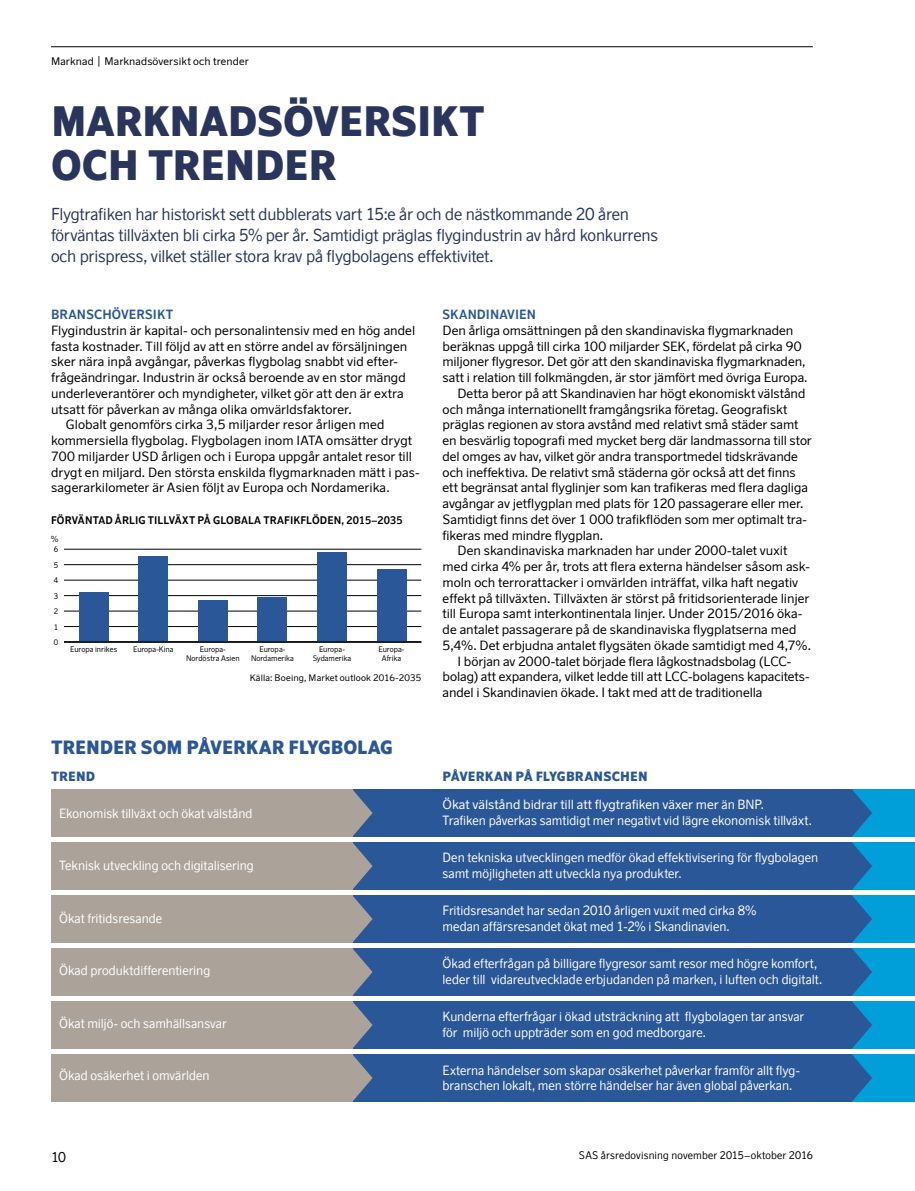
<style>
.page{position:relative;width:915px;height:1191px;background:#fff}
.page>*{position:absolute;margin:0;border:0;box-sizing:border-box;transform-origin:0 0}
.Huvudrubrik{font:900 40.5px/43.5px "Scandinavian N";letter-spacing:-.01em;color:#29355c}
.Mellis_1{font:900 18.3px "Scandinavian N";letter-spacing:-.005em;color:#2a5797}
.Ingress{font:16.5px/21px "Scandinavian N";letter-spacing:-.015em;color:#29355c}
.t1{font:13.5px "Scandinavian N";color:#000}
.Bröd_indrag{font:12.75px/15.8px "Scandinavian NB";letter-spacing:-.005em;color:#000}
.t2{font:12.75px/15.8px "Scandinavian N";color:#fff}
.Bröd{font:12.75px/15.8px "Scandinavian NB";letter-spacing:-.005em;color:#000}
.t3{font:900 12.75px "Scandinavian N";letter-spacing:.005em;color:#2a5797}
.Mellis_2{font:700 12.75px "Scandinavian N";letter-spacing:.01em;color:#2a5797}
.Diagramrubrik{font:700 10.5px "Scandinavian N";letter-spacing:.01em;color:#000}
.t4{font:10.5px "Scandinavian N";letter-spacing:.015em;color:#000}
.vinjett_svart{font:10.5px "Scandinavian NB";letter-spacing:.01em;color:#000}
.t5{font:9px "Scandinavian NB";letter-spacing:.015em;color:#000}
.t6{font:8.4px "Scandinavian N";color:#000}
.t7{font:7.65px/9.3px "Scandinavian N";color:#000;text-align:center}
.s1{font-family:"Scandinavian NB"}
</style>
<div class="page">
<hr style="left:64px;top:642px;width:357px;height:1px;background:#000">
<hr style="left:64px;top:626px;width:357px;height:1px;background:#000">
<hr style="left:64px;top:611px;width:357px;height:1px;background:#000">
<hr style="left:64px;top:595px;width:357px;height:1px;background:#000">
<hr style="left:64px;top:580px;width:357px;height:1px;background:#000">
<hr style="left:64px;top:564px;width:357px;height:1px;background:#000">
<hr style="left:64px;top:549px;width:357px;height:1px;background:#000">
<div style="left:79px;top:592px;width:29px;height:50px;background:#2a5797"></div>
<div style="left:139px;top:557px;width:29px;height:85px;background:#2a5797"></div>
<div style="left:198px;top:600px;width:29px;height:42px;background:#2a5797"></div>
<div style="left:258px;top:597px;width:29px;height:45px;background:#2a5797"></div>
<div style="left:317px;top:552px;width:29px;height:90px;background:#2a5797"></div>
<div style="left:377px;top:569px;width:29px;height:73px;background:#2a5797"></div>
<hr style="left:64px;top:641px;width:357px;height:1px;background:#000">
<div style="left:352px;top:789px;width:499px;height:47px;background:#2a5797"></div>
<div style="left:51px;top:789px;width:301px;height:47px;background:#aba39a"></div>
<div style="left:851px;top:789px;width:63px;height:47px;background:#009fd9"></div>
<div style="left:347px;top:1001px;width:504px;height:47px;background:#2a5797"></div>
<div style="left:51px;top:1001px;width:301px;height:47px;background:#aba39a"></div>
<div style="left:851px;top:1001px;width:63px;height:47px;background:#009fd9"></div>
<div style="left:347px;top:1054px;width:504px;height:47px;background:#2a5797"></div>
<div style="left:51px;top:1054px;width:301px;height:47px;background:#aba39a"></div>
<div style="left:851px;top:1054px;width:63px;height:47px;background:#009fd9"></div>
<div style="left:347px;top:842px;width:504px;height:47px;background:#2a5797"></div>
<div style="left:51px;top:842px;width:301px;height:47px;background:#aba39a"></div>
<div style="left:851px;top:842px;width:63px;height:47px;background:#009fd9"></div>
<div style="left:347px;top:895px;width:504px;height:47px;background:#2a5797"></div>
<div style="left:51px;top:895px;width:301px;height:47px;background:#aba39a"></div>
<div style="left:851px;top:895px;width:63px;height:47px;background:#009fd9"></div>
<div style="left:347px;top:948px;width:504px;height:47px;background:#2a5797"></div>
<div style="left:51px;top:948px;width:301px;height:47px;background:#aba39a"></div>
<div style="left:851px;top:948px;width:63px;height:47px;background:#009fd9"></div>
<svg style="left:851px;top:789px;width:20px;height:47px"></svg>
<svg style="left:851px;top:842px;width:20px;height:47px"></svg>
<svg style="left:851px;top:895px;width:20px;height:47px"></svg>
<svg style="left:851px;top:948px;width:20px;height:47px"></svg>
<svg style="left:851px;top:1001px;width:20px;height:47px"></svg>
<svg style="left:851px;top:1054px;width:20px;height:47px"></svg>
<svg style="left:352px;top:789px;width:20px;height:47px"></svg>
<svg style="left:352px;top:842px;width:20px;height:47px"></svg>
<svg style="left:352px;top:895px;width:20px;height:47px"></svg>
<svg style="left:352px;top:948px;width:20px;height:47px"></svg>
<svg style="left:352px;top:1001px;width:20px;height:47px"></svg>
<svg style="left:352px;top:1054px;width:20px;height:47px"></svg>
<hr style="left:51px;top:46px;width:761px;height:1px;background:#000">
<p class="vinjett_svart" style="left:51px;top:54px;width:199px">Marknad | Marknadsöversikt och trender</p>
<p class="Huvudrubrik" style="left:51px;top:99px;width:435px">MARKNADSÖVERSIKT<br>OCH TRENDER</p>
<p class="Ingress" style="left:51px;top:203px;width:608px">Flygtrafiken har historiskt sett dubblerats vart 15:e år och de nästkommande 20 åren förväntas tillväxten bli cirka 5% per år. Samtidigt präglas flygindustrin av hård konkurrens och prispress, vilket ställer stora krav på flygbolagens effektivitet.</p>
<p class="Mellis_2" style="left:51px;top:306px;width:124px">BRANSCHÖVERSIKT</p>
<p class="Bröd" style="left:51px;top:322px;width:365px">Flygindustrin är kapital- och personalintensiv med en hög andel fasta kostnader. Till följd av att en större andel av försäljningen sker nära inpå avgångar, påverkas flygbolag snabbt vid efter&shy;frågeändringar. Industrin är också beroende av en stor mängd underleverantörer och myndigheter, vilket gör att den är extra utsatt för påverkan av många olika omvärldsfaktorer.</p>
<p class="Bröd_indrag" style="left:51px;top:416px;width:370px;text-indent:15px">Globalt genomförs cirka 3,5 miljarder resor årligen med kommersiella flygbolag. Flygbolagen inom IATA omsätter drygt 700 miljarder USD årligen och i Europa uppgår antalet resor till drygt en miljard. Den största enskilda flygmarknaden mätt i pas&shy;sagerarkilometer är Asien följt av Europa och Nordamerika.</p>
<p class="Diagramrubrik" style="left:51px;top:513px;width:353px">FÖRVÄNTAD ÅRLIG TILLVÄXT PÅ GLOBALA TRAFIKFLÖDEN, 2015–2035</p>
<p class="t6" style="left:51px;top:534px;width:9px">%</p>
<p class="t7" style="left:54px;top:545px;width:6px">6</p>
<p class="t7" style="left:54px;top:560px;width:6px">5</p>
<p class="t7" style="left:54px;top:576px;width:6px">4</p>
<p class="t7" style="left:54px;top:591px;width:6px">3</p>
<p class="t7" style="left:54px;top:607px;width:6px">2</p>
<p class="t7" style="left:54px;top:622px;width:6px">1</p>
<p class="t7" style="left:54px;top:638px;width:6px">0</p>
<p class="t7" style="left:70px;top:644px;width:49px">Europa inrikes</p>
<p class="t7" style="left:133px;top:644px;width:42px">Europa-Kina</p>
<p class="t7" style="left:186px;top:644px;width:55px">Europa-<br>Nordöstra Asien</p>
<p class="t7" style="left:251px;top:644px;width:44px">Europa-<br>Nordamerika</p>
<p class="t7" style="left:312px;top:644px;width:40px">Europa-<br>Sydamerika</p>
<p class="t7" style="left:378px;top:644px;width:27px">Europa-<br>Afrika</p>
<p class="t5" style="left:250px;top:672px;width:173px">Källa: Boeing, Market outlook 2016-2035</p>
<p class="Mellis_1" style="left:51px;top:735px;width:343px">TRENDER SOM PÅVERKAR FLYGBOLAG</p>
<p class="Mellis_2" style="left:442px;top:306px;width:95px">SKANDINAVIEN</p>
<p class="Bröd" style="left:442px;top:322px;width:366px">Den årliga omsättningen på den skandinaviska flygmarknaden beräknas uppgå till cirka 100 miljarder SEK, fördelat på cirka 90 miljoner flygresor. Det gör att den skandinaviska flygmarknaden, satt i relation till folkmängden, är stor jämfört med övriga Europa.</p>
<p class="Bröd_indrag" style="left:442px;top:385px;width:370px;text-indent:15px">Detta beror på att Skandinavien har högt ekonomiskt välstånd och många internationellt framgångsrika företag. Geografiskt präglas regionen av stora avstånd med relativt små städer samt en besvärlig topografi med mycket berg där landmassorna till stor del omges av hav, vilket gör andra transportmedel tidskrävande och ineffektiva. De relativt små städerna gör också att det finns ett begränsat antal flyglinjer som kan trafikeras med flera dagliga avgångar av jetflygplan med plats för 120 passagerare eller mer.<br>Samtidigt finns det över 1 000 trafikflöden som mer optimalt tra&shy;fikeras med mindre flygplan.</p>
<p class="Bröd_indrag" style="left:442px;top:542px;width:370px;text-indent:15px">Den skandinaviska marknaden har under 2000-talet vuxit med cirka 4% per år, trots att flera externa händelser såsom ask&shy;moln och terrorattacker i omvärlden inträffat, vilka haft negativ effekt på tillväxten. Tillväxten är störst på fritidsorienterade linjer till Europa samt interkontinentala linjer. Under 2015/2016 öka&shy;de antalet passagerare på de skandinaviska flygplatserna med 5,4%. Det erbjudna antalet flygsäten ökade samtidigt med 4,7%.</p>
<p class="Bröd_indrag" style="left:442px;top:653px;width:368px;text-indent:15px">I början av 2000-talet började flera lågkostnadsbolag (LCC&shy;bolag) att expandera, vilket ledde till att LCC-bolagens kapacitets&shy;andel i Skandinavien ökade. I takt med att de traditionella</p>
<p class="t3" style="left:51px;top:768px;width:46px">TREND</p>
<p class="t3" style="left:442px;top:768px;width:206px">PÅVERKAN PÅ FLYGBRANSCHEN</p>
<p class="t2" style="left:442px;top:796px;width:370px"><span class="s1">Ökat välstånd bidrar till att flygtrafiken växer mer</span> än BNP.<br>Trafiken påverkas samtidigt mer negativt vid lägre ekonomisk tillväxt.</p>
<p class="t2" style="left:442px;top:849px;width:377px">Den tekniska utvecklingen medför ökad effektivisering för flygbolagen samt möjligheten att utveckla nya produkter.</p>
<p class="t2" style="left:442px;top:902px;width:315px">Fritidsresandet har sedan 2010 årligen vuxit med cirka 8% medan affärsresandet ökat med 1-2% i Skandinavien.</p>
<p class="t2" style="left:442px;top:955px;width:381px">Ökad efterfrågan på billigare flygresor samt resor med högre komfort, leder till vidareutvecklade erbjudanden på marken, i luften och digitalt.</p>
<p class="t2" style="left:442px;top:1008px;width:363px">Kunderna efterfrågar i ökad utsträckning att flygbolagen tar ansvar för miljö och uppträder som en god medborgare.</p>
<p class="t2" style="left:442px;top:1062px;width:358px">Externa händelser som skapar osäkerhet påverkar framför allt flyg-</p>
<p class="t2" style="left:442px;top:1077px;width:351px">branschen lokalt, men större händelser har även global påverkan.</p>
<p class="t2" style="left:59px;top:805px;width:195px">Ekonomisk tillväxt och ökat välstånd</p>
<p class="t2" style="left:59px;top:857px;width:196px">Teknisk utveckling och digitalisering</p>
<p class="t2" style="left:59px;top:910px;width:104px">Ökat fritidsresande</p>
<p class="t2" style="left:59px;top:962px;width:153px">Ökad produktdifferentiering</p>
<p class="t2" style="left:59px;top:1015px;width:169px">Ökat miljö- och samhällsansvar</p>
<p class="t2" style="left:59px;top:1067px;width:152px">Ökad osäkerhet i omvärlden</p>
<p class="t1" style="left:51px;top:1148px;width:17px">10</p>
<p class="t4" style="left:578px;top:1148px;width:235px">SAS årsredovisning november 2015–oktober 2016</p>
</div>
